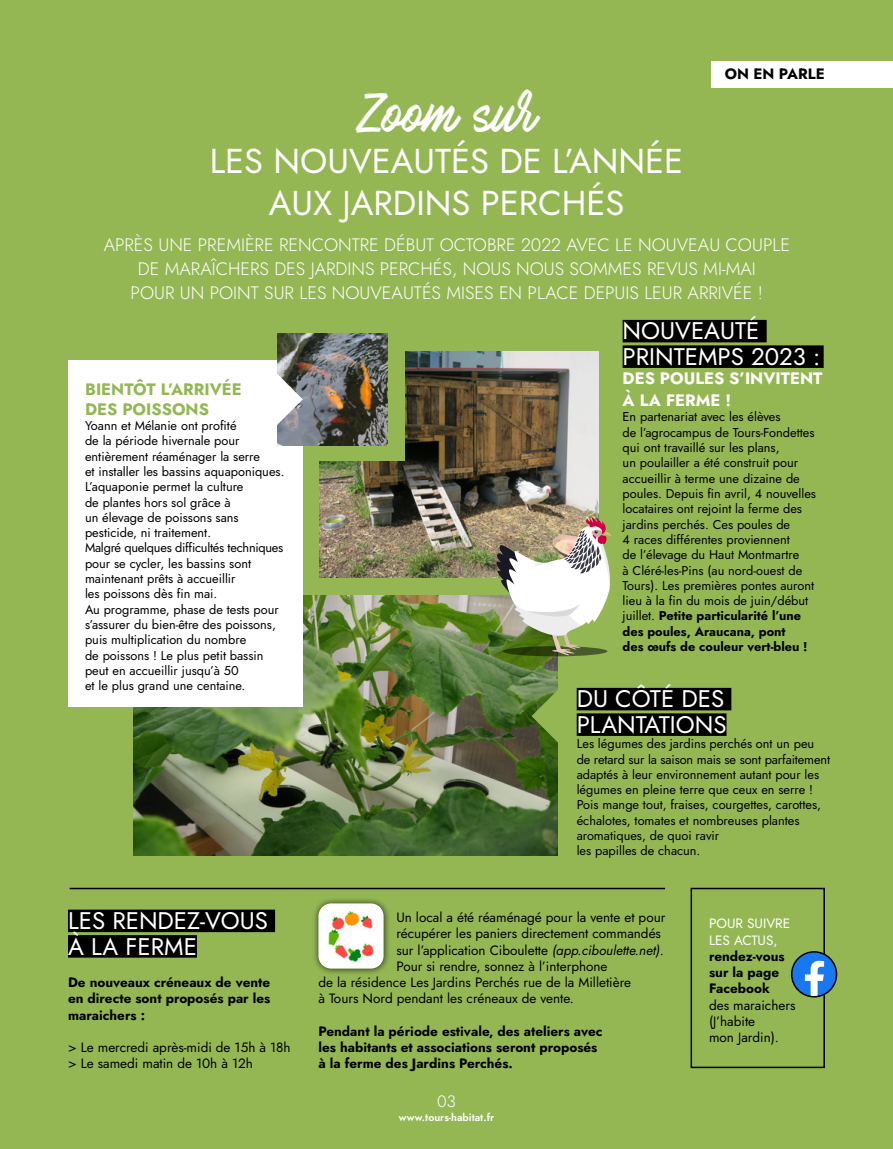
<style>
.page{position:relative;width:893px;height:1149px;background:#fff}
.page>*{position:absolute;margin:0;border:0;box-sizing:border-box;transform-origin:0 0}
.t1{font:48px "Mark My Words";color:#fff}
.t2{font:34.5px/41.4px "Jost";color:#fff;text-align:center}
.t3{font:24px/25.5px "Jost";color:#fff}
.t4{font:300 18px/24px "Jost";color:#fff;text-align:center}
.t5{font:700 16.5px/21.6px "Jost";color:#fff}
.t6{font:700 16.5px/19.5px "Jost";color:#94b754}
.t7{font:300 16.5px "Jost";color:#fff}
.t8{font:700 15px "Jost";color:#000}
.t9{font:13.5px/16.2px "Jost";color:#000}
.t10{font:700 13.5px/16.2px "Jost";color:#000}
.t11{font:13.5px/16.2px "Jost";color:#fff}
.t12{font:12.75px/15.3px "Jost";color:#000}
.t13{font:600 10.5px "Jost";color:#fff}
.s1{font-weight:700}
.s2{font-style:italic}
</style>
<div class="page">
<div style="left:0;top:0;width:893px;height:1148px;background:#94b754"></div>
<div style="left:711px;top:61px;width:182px;height:27px;background:#fff"></div>
<hr style="left:70px;top:887px;width:595px;height:2px;background:#000">
<div style="left:577px;top:687px;width:154px;height:23px;background:#000"></div>
<div style="left:577px;top:713px;width:149px;height:22px;background:#000"></div>
<div style="left:691px;top:887px;width:134px;height:180px;border:2px solid #000"></div>
<img style="left:320px;top:351px;width:278px;height:226px">
<img style="left:134px;top:595px;width:423px;height:260px">
<div style="left:623px;top:320px;width:144px;height:22px;background:#000"></div>
<div style="left:623px;top:345px;width:201px;height:23px;background:#000"></div>
<div style="left:68px;top:360px;width:235px;height:347px;background:#fff"></div>
<div style="left:311px;top:338px;width:94px;height:122px;background:#94b754"></div>
<img style="left:278px;top:333px;width:110px;height:112px">
<svg style="left:531px;top:686px;width:27px;height:59px"></svg>
<svg style="left:277px;top:369px;width:26px;height:60px"></svg>
<div style="left:311px;top:896px;width:80px;height:79px;background:#000;opacity:.75"></div>
<div style="left:318px;top:903px;width:66px;height:65px;background:#fff;border-radius:13px"></div>
<img style="left:322px;top:906px;width:58px;height:56px">
<div style="left:68px;top:909px;width:207px;height:22px;background:#000"></div>
<div style="left:68px;top:934px;width:129px;height:23px;background:#000"></div>
<svg style="left:792px;top:951px;width:44px;height:45px"></svg>
<div style="left:791px;top:950px;width:46px;height:47px;border:2px solid #000;border-radius:50%"></div>
<svg style="left:503px;top:646px;width:104px;height:10px"></svg>
<img style="left:496px;top:517px;width:115px;height:138px">
<p class="t8" style="left:725px;top:63px;width:102px">ON EN PARLE</p>
<h1 class="t1" style="left:356px;top:87px;width:183px">Zoom sur</h1>
<h2 class="t2" style="left:210px;top:141px;width:475px">LES NOUVEAUTÉS DE L’ANNÉE<br>AUX JARDINS PERCHÉS</h2>
<h3 class="t4" style="left:104px;top:232px;width:688px">APRÈS UNE PREMIÈRE RENCONTRE DÉBUT OCTOBRE 2022 AVEC LE NOUVEAU COUPLE<br>DE MARAÎCHERS DES JARDINS PERCHÉS, NOUS NOUS SOMMES REVUS MI-MAI<br>POUR UN POINT SUR LES NOUVEAUTÉS MISES EN PLACE DEPUIS LEUR ARRIVÉE !</h3>
<p class="t6" style="left:85px;top:379px;width:158px">BIENTÔT L’ARRIVÉE<br>DES POISSONS</p>
<p class="t12" style="left:85px;top:418px;width:201px">Yoann et Mélanie ont profité<br>de la période hivernale pour entièrement réaménager la serre<br>et installer les bassins aquaponiques.<br>L’aquaponie permet la culture<br>de plantes hors sol grâce à<br>un élevage de poissons sans pesticide, ni traitement.<br>Malgré quelques difficultés techniques pour se cycler, les bassins sont maintenant prêts à accueillir<br>les poissons dès fin mai.<br>Au programme, phase de tests pour s’assurer du bien-être des poissons, puis multiplication du nombre<br>de poissons ! Le plus petit bassin peut en accueillir jusqu’à 50<br>et le plus grand une centaine.</p>
<h3 class="t3" style="left:68px;top:907px;width:201px">LES RENDEZ-VOUS<br>À LA FERME</h3>
<p class="t10" style="left:68px;top:974px;width:204px;text-align:justify">De nouveaux créneaux de vente en directe sont proposés par les maraichers :</p>
<p class="t9" style="left:68px;top:1038px;width:224px">&gt; Le mercredi après-midi de 15h à 18h &gt; Le samedi matin de 10h à 12h</p>
<h3 class="t3" style="left:623px;top:318px;width:199px">NOUVEAUTÉ<br>PRINTEMPS 2023 :</h3>
<p class="t5" style="left:623px;top:368px;width:201px">DES POULES S’INVITENT<br>À LA FERME !</p>
<p class="t12" style="left:623px;top:409px;width:195px">En partenariat avec les élèves<br>de l’agrocampus de Tours-Fondettes qui ont travaillé sur les plans,<br>un poulailler a été construit pour accueillir à terme une dizaine de poules. Depuis fin avril, 4 nouvelles locataires ont rejoint la ferme des jardins perchés. Ces poules de<br>4 races différentes proviennent<br>de l’élevage du Haut Montmartre<br>à Cléré-les-Pins (au nord-ouest de Tours). Les premières pontes auront lieu à la fin du mois de juin/début juillet. <span class="s1">Petite particularité l’une des poules, Araucana, pont<br>des œufs de couleur vert-bleu !</span></p>
<h3 class="t3" style="left:577px;top:686px;width:151px">DU CÔTÉ DES<br>PLANTATIONS</h3>
<p class="t12" style="left:577px;top:736px;width:255px">Les légumes des jardins perchés ont un peu de retard sur la saison mais se sont parfaitement adaptés à leur environnement autant pour les légumes en pleine terre que ceux en serre !<br>Pois mange tout, fraises, courgettes, carottes, échalotes, tomates et nombreuses plantes aromatiques, de quoi ravir<br>les papilles de chacun.</p>
<p class="t9" style="left:396px;top:909px;width:271px">Un local a été réaménagé pour la vente et pour</p>
<p class="t9" style="left:396px;top:925px;width:266px">récupérer les paniers directement commandés</p>
<p class="t9" style="left:396px;top:941px;width:269px">sur l’application Ciboulette <span class="s2">(app.ciboulette.net)</span>.</p>
<p class="t9" style="left:396px;top:957px;width:213px">Pour si rendre, sonnez à l’interphone</p>
<p class="t9" style="left:318px;top:974px;width:314px">de la résidence Les Jardins Perchés rue de la Milletière</p>
<p class="t9" style="left:318px;top:990px;width:257px">à Tours Nord pendant les créneaux de vente.</p>
<p class="t10" style="left:318px;top:1022px;width:285px">Pendant la période estivale, des ateliers avec les habitants et associations seront proposés à la ferme des Jardins Perchés.</p>
<p class="t7" style="left:437px;top:1090px;width:20px">03</p>
<p class="t13" style="left:399px;top:1110px;width:97px">www.tours-habitat.fr</p>
<p class="t11" style="left:709px;top:915px;width:83px">POUR SUIVRE<br>LES ACTUS,</p>
<p class="t10" style="left:709px;top:947px;width:77px">rendez-vous sur la page<br>Facebook</p>
<p class="t9" style="left:709px;top:996px;width:88px">des maraichers (J’habite<br>mon Jardin).</p>
</div>
